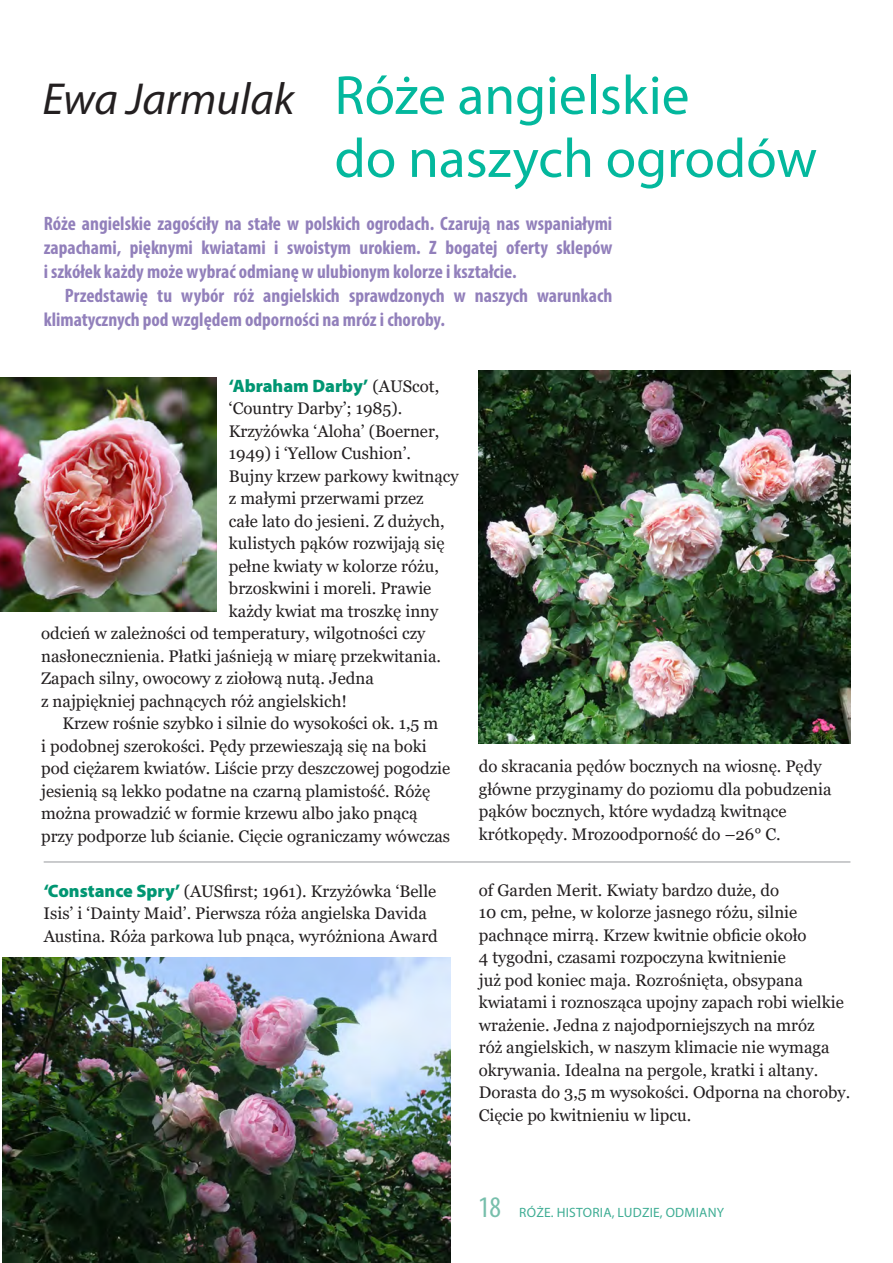
<style>
.page{position:relative;width:893px;height:1263px;background:#fff}
.page>*{position:absolute;margin:0;border:0;box-sizing:border-box;transform-origin:0 0}
.t1{font:55.5px "Myriad Pro";color:#03b89d}
.t2{font:italic 45px "Myriad Pro";color:#231f20}
.t3{font:condensed 30px "Myriad Pro";color:#78bfac}
.t4{font:700 condensed 19.5px/24px "Myriad Pro";color:#9280bb;text-align:justify}
.t5{font:900 18px "Myriad Pro";color:#009672}
.t6{font:16.8px/22.5px "Georgia";color:#231f20}
.t7{font:13.5px "Myriad Pro";letter-spacing:.02em;color:#3ead94}
.s1{font-family:"Georgia";font-weight:400;font-size:16.8px;color:#231f20}
.s2{font-family:"Myriad Pro";font-weight:900;font-size:18px;color:#009672}
</style>
<div class="page">
<img style="left:479px;top:370px;width:371px;height:373px">
<img style="left:0;top:377px;width:216px;height:234px">
<img style="left:2px;top:958px;width:449px;height:305px">
<hr style="left:44px;top:862px;width:806px;height:1px;background:#97999c">
<p class="t2" style="left:43px;top:71px;width:253px">Ewa Jarmulak</p>
<p class="t1" style="left:334px;top:61px;width:356px">Róże angielskie</p>
<p class="t1" style="left:334px;top:124px;width:484px">do naszych ogrodów</p>
<p class="t4" style="left:44px;top:211px;width:570px">Róże angielskie zagościły na stałe w polskich ogrodach. Czarują nas wspaniałymi zapachami, pięknymi kwiatami i swoistym urokiem. Z bogatej oferty sklepów i szkółek każdy może wybrać odmianę w ulubionym kolorze i kształcie.</p>
<p class="t4" style="left:44px;top:283px;width:570px;text-indent:21px">Przedstawię tu wybór róż angielskich sprawdzonych w naszych warunkach klimatycznych pod względem odporności na mróz i choroby.</p>
<p class="t5" style="left:229px;top:375px;width:212px">‘Abraham Darby’ <span class="s1">(AUScot,</span></p>
<p class="t6" style="left:229px;top:398px;width:175px">‘Country Darby’; 1985).</p>
<p class="t6" style="left:229px;top:420px;width:212px">Krzyżówka ‘Aloha’ (Boerner,</p>
<p class="t6" style="left:229px;top:443px;width:184px">1949) i ‘Yellow Cushion’.</p>
<p class="t6" style="left:229px;top:465px;width:231px">Bujny krzew parkowy kwitnący</p>
<p class="t6" style="left:229px;top:488px;width:196px">z małymi przerwami przez</p>
<p class="t6" style="left:229px;top:510px;width:217px">całe lato do jesieni. Z dużych,</p>
<p class="t6" style="left:229px;top:533px;width:217px">kulistych pąków rozwijają się</p>
<p class="t6" style="left:229px;top:555px;width:211px">pełne kwiaty w kolorze różu,</p>
<p class="t6" style="left:229px;top:578px;width:204px">brzoskwini i moreli. Prawie</p>
<p class="t6" style="left:229px;top:600px;width:211px">każdy kwiat ma troszkę inny</p>
<p class="t6" style="left:41px;top:623px;width:386px">odcień w zależności od temperatury, wilgotności czy</p>
<p class="t6" style="left:41px;top:645px;width:401px">nasłonecznienia. Płatki jaśnieją w miarę przekwitania.</p>
<p class="t6" style="left:41px;top:668px;width:334px">Zapach silny, owocowy z ziołową nutą. Jedna</p>
<p class="t6" style="left:41px;top:690px;width:307px">z najpiękniej pachnących róż angielskich!</p>
<p class="t6" style="left:41px;top:713px;width:411px;text-indent:21px">Krzew rośnie szybko i silnie do wysokości ok. 1,5 m<br>i podobnej szerokości. Pędy przewieszają się na boki pod ciężarem kwiatów. Liście przy deszczowej pogodzie jesienią są lekko podatne na czarną plamistość. Różę można prowadzić w formie krzewu albo jako pnącą przy podporze lub ścianie. Cięcie ograniczamy wówczas</p>
<p class="t6" style="left:44px;top:880px;width:396px"><span class="s2">‘Constance Spry’</span> (AUSfirst; 1961). Krzyżówka ‘Belle<br>Isis’ i ‘Dainty Maid’. Pierwsza róża angielska Davida<br>Austina. Róża parkowa lub pnąca, wyróżniona Award</p>
<p class="t6" style="left:479px;top:755px;width:354px">do skracania pędów bocznych na wiosnę. Pędy główne przyginamy do poziomu dla pobudzenia pąków bocznych, które wydadzą kwitnące krótkopędy. Mrozoodporność do –26° C.</p>
<p class="t6" style="left:479px;top:879px;width:373px">of Garden Merit. Kwiaty bardzo duże, do<br>10 cm, pełne, w kolorze jasnego różu, silnie pachnące mirrą. Krzew kwitnie obficie około<br>4 tygodni, czasami rozpoczyna kwitnienie<br>już pod koniec maja. Rozrośnięta, obsypana kwiatami i roznosząca upojny zapach robi wielkie wrażenie. Jedna z najodporniejszych na mróz<br>róż angielskich, w naszym klimacie nie wymaga okrywania. Idealna na pergole, kratki i altany.<br>Dorasta do 3,5 m wysokości. Odporna na choroby.<br>Cięcie po kwitnieniu w lipcu.</p>
<p class="t3" style="left:478px;top:1189px;width:25px">18</p>
<p class="t7" style="left:519px;top:1204px;width:206px">RÓŻE. HISTORIA, LUDZIE, ODMIANY</p>
</div>
